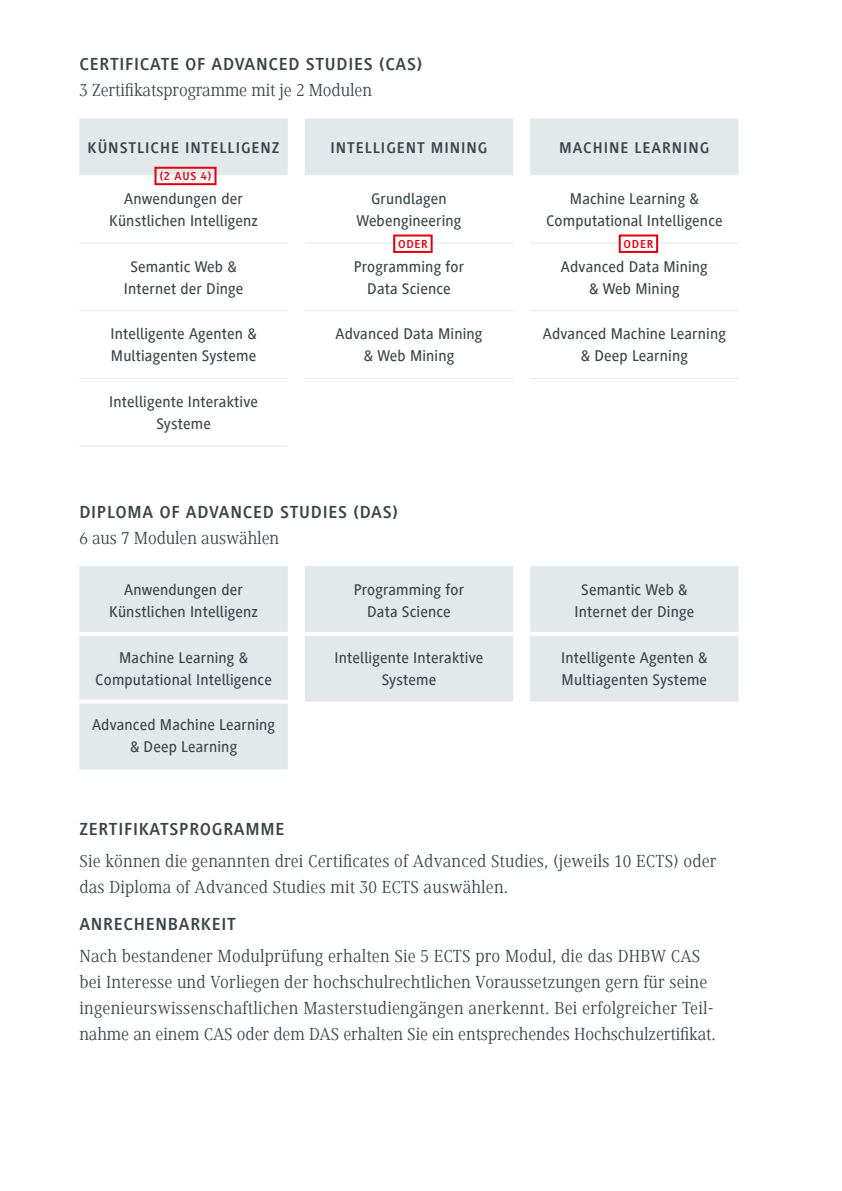
<style>
.page{position:relative;width:842px;height:1191px;background:#fff}
.page>*{position:absolute;margin:0;border:0;box-sizing:border-box;transform-origin:0 0}
.t1{font:18px/26px "Generis Serif Com";letter-spacing:.01em;color:#3c4448}
.t2{font:700 18px "Generis Simple Com";letter-spacing:.04em;color:#3c4448}
.t3{font:500 16px/22px "Generis Sans Com";letter-spacing:.01em;color:#3c4448;text-align:center}
.t4{font:700 16px "Generis Simple Com";letter-spacing:.06em;color:#3c4448}
.t5{font:700 12px "Generis Simple Com";letter-spacing:.06em;color:#e3000f}
</style>
<div class="page">
<hr style="left:0;top:0;width:1px;height:439px;background:#3c4448">
<div style="left:79px;top:119px;width:659px;height:56px;background:#e3e8ea"></div>
<hr style="left:79px;top:242px;width:209px;height:1px;background:#e3e8ea">
<hr style="left:79px;top:310px;width:209px;height:1px;background:#e3e8ea">
<hr style="left:79px;top:378px;width:209px;height:1px;background:#e3e8ea">
<hr style="left:305px;top:242px;width:208px;height:1px;background:#e3e8ea">
<hr style="left:530px;top:242px;width:208px;height:1px;background:#e3e8ea">
<hr style="left:305px;top:310px;width:208px;height:1px;background:#e3e8ea">
<hr style="left:530px;top:310px;width:208px;height:1px;background:#e3e8ea">
<hr style="left:79px;top:445px;width:209px;height:1px;background:#e3e8ea">
<hr style="left:305px;top:378px;width:208px;height:1px;background:#e3e8ea">
<hr style="left:530px;top:378px;width:208px;height:1px;background:#e3e8ea">
<svg style="left:79px;top:566px;width:659px;height:203px;fill:#e3e8ea"></svg>
<hr style="left:79px;top:632px;width:209px;height:4px;background:#fff">
<svg style="left:79px;top:699px;width:209px;height:4px"></svg>
<hr style="left:305px;top:632px;width:208px;height:4px;background:#fff">
<hr style="left:513px;top:632px;width:17px;height:4px;background:#fff">
<hr style="left:530px;top:632px;width:208px;height:4px;background:#fff">
<div style="left:154px;top:167px;width:62px;height:18px;border:2px solid #e3000f"></div>
<div style="left:619px;top:234px;width:39px;height:19px;border:2px solid #e3000f"></div>
<div style="left:393px;top:234px;width:40px;height:19px;border:2px solid #e3000f"></div>
<p class="t2" style="left:79px;top:54px;width:345px">CERTIFICATE OF ADVANCED STUDIES (CAS)</p>
<p class="t1" style="left:79px;top:77px;width:294px">3 Zertifikatsprogramme mit je 2 Modulen</p>
<p class="t4" style="left:88px;top:139px;width:193px">KÜNSTLICHE INTELLIGENZ</p>
<p class="t4" style="left:330px;top:139px;width:158px">INTELLIGENT MINING</p>
<p class="t4" style="left:559px;top:139px;width:152px">MACHINE LEARNING</p>
<p class="t3" style="left:109px;top:188px;width:150px">Anwendungen der<br>Künstlichen Intelligenz</p>
<p class="t3" style="left:356px;top:188px;width:106px">Grundlagen<br>Webengineering</p>
<p class="t3" style="left:546px;top:188px;width:178px">Machine Learning &amp;<br>Computational Intelligence</p>
<p class="t3" style="left:124px;top:255px;width:121px">Semantic Web &amp;<br>Internet der Dinge</p>
<p class="t3" style="left:354px;top:255px;width:112px">Programming for<br>Data Science</p>
<p class="t3" style="left:561px;top:255px;width:148px">Advanced Data Mining &amp; Web Mining</p>
<p class="t3" style="left:110px;top:323px;width:148px;text-align:left">Intelligente Agenten &amp;<br>Multiagenten Systeme</p>
<p class="t3" style="left:336px;top:323px;width:148px">Advanced Data Mining &amp; Web Mining</p>
<p class="t3" style="left:543px;top:323px;width:185px">Advanced Machine Learning &amp; Deep Learning</p>
<p class="t3" style="left:109px;top:391px;width:150px">Intelligente Interaktive<br>Systeme</p>
<p class="t5" style="left:159px;top:170px;width:54px">(2 AUS 4)</p>
<p class="t5" style="left:398px;top:237px;width:31px">ODER</p>
<p class="t5" style="left:623px;top:237px;width:31px">ODER</p>
<p class="t2" style="left:79px;top:502px;width:320px">DIPLOMA OF ADVANCED STUDIES (DAS)</p>
<p class="t1" style="left:79px;top:524px;width:201px">6 aus 7 Modulen auswählen</p>
<p class="t3" style="left:109px;top:579px;width:150px">Anwendungen der<br>Künstlichen Intelligenz</p>
<p class="t3" style="left:354px;top:579px;width:112px">Programming for<br>Data Science</p>
<p class="t3" style="left:574px;top:579px;width:121px">Semantic Web &amp;<br>Internet der Dinge</p>
<p class="t3" style="left:95px;top:646px;width:178px">Machine Learning &amp;<br>Computational Intelligence</p>
<p class="t3" style="left:335px;top:646px;width:150px">Intelligente Interaktive<br>Systeme</p>
<p class="t3" style="left:561px;top:646px;width:148px;text-align:left">Intelligente Agenten &amp;<br>Multiagenten Systeme</p>
<p class="t3" style="left:92px;top:714px;width:185px">Advanced Machine Learning &amp; Deep Learning</p>
<p class="t2" style="left:79px;top:819px;width:206px">ZERTIFIKATSPROGRAMME</p>
<p class="t1" style="left:79px;top:848px;width:639px">Sie können die genannten drei Certificates of Advanced Studies, (jeweils 10 ECTS) oder das Diploma of Advanced Studies mit 30 ECTS auswählen.</p>
<p class="t2" style="left:79px;top:914px;width:158px">ANRECHENBARKEIT</p>
<p class="t1" style="left:79px;top:943px;width:638px">Nach bestandener Modulprüfung erhalten Sie 5 ECTS pro Modul, die das DHBW CAS bei Interesse und Vorliegen der hochschulrechtlichen Voraussetzungen gern für seine ingenieurswissenschaftlichen Masterstudiengängen anerkennt. Bei erfolgreicher Teil&shy;nahme an einem CAS oder dem DAS erhalten Sie ein entsprechendes Hochschulzertifikat.</p>
</div>
